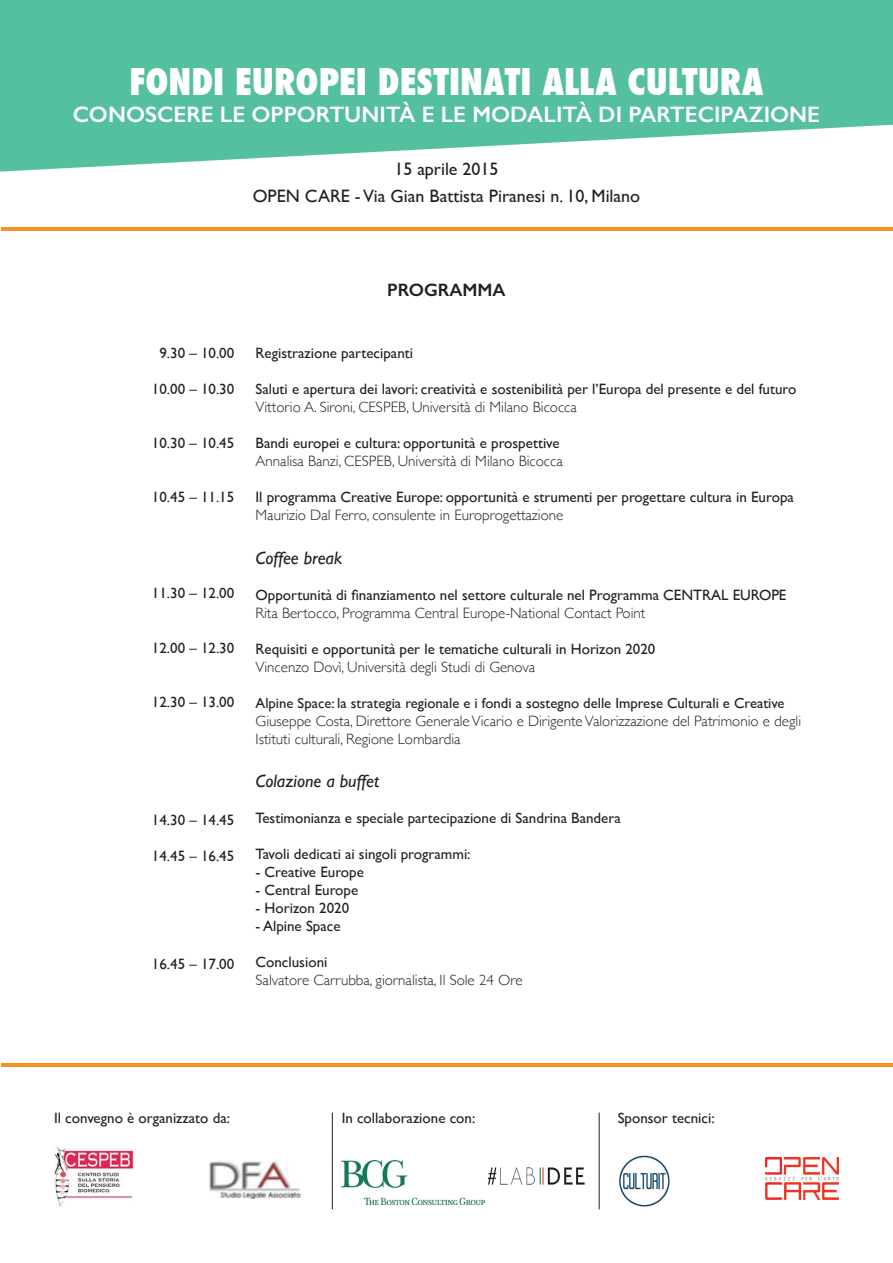
<style>
.page{position:relative;width:893px;height:1263px;background:#fff}
.page>*{position:absolute;margin:0;border:0;box-sizing:border-box;transform-origin:0 0}
.t1{font:800 condensed 36px "Futura";color:#fff}
.t2{font:600 22.5px "Gill Sans";color:#fff}
.t3{font:18px "Gill Sans";color:#231f20}
.t4{font:italic 18px "Gill Sans";color:#231f20}
.t5{font:600 18px "Gill Sans";color:#231f20}
.t6{font:15px "Gill Sans";color:#231f20}
.t7{font:300 15px/18px "Gill Sans";color:#231f20}
.t8{font:14.7px "Gill Sans";color:#231f20}
</style>
<div class="page">
<svg style="left:0;top:0;width:893px;height:172px;background:#6cc8ac"></svg>
<hr style="left:1px;top:227px;width:891px;height:3px;background:#f79325">
<hr style="left:1px;top:1063px;width:891px;height:4px;background:#f79325">
<img style="left:54px;top:1147px;width:80px;height:60px">
<img style="left:765px;top:1158px;width:74px;height:41px">
<hr style="left:332px;top:1112px;width:1px;height:97px;background:#231f20">
<hr style="left:599px;top:1112px;width:1px;height:97px;background:#231f20">
<img style="left:619px;top:1155px;width:51px;height:52px">
<img style="left:210px;top:1161px;width:91px;height:37px">
<img style="left:487px;top:1168px;width:98px;height:16px">
<img style="left:342px;top:1160px;width:143px;height:44px">
<h1 class="t1" style="left:130px;top:57px;width:635px">FONDI EUROPEI DESTINATI ALLA CULTURA</h1>
<h2 class="t2" style="left:73px;top:101px;width:749px">CONOSCERE LE OPPORTUNITÀ E LE MODALITÀ DI PARTECIPAZIONE</h2>
<p class="t3" style="left:394px;top:159px;width:106px">15 aprile 2015</p>
<p class="t3" style="left:253px;top:186px;width:26px">Open</p>
<p class="t3" style="left:305px;top:186px;width:25px">Care</p>
<p class="t3" style="left:355px;top:186px;width:287px">- Via Gian Battista Piranesi n. 10, Milano</p>
<p class="t6" style="left:159px;top:344px;width:76px">9.30 – 10.00</p>
<p class="t6" style="left:152px;top:380px;width:84px">10.00 – 10.30</p>
<p class="t6" style="left:152px;top:434px;width:84px">10.30 – 10.45</p>
<p class="t6" style="left:152px;top:488px;width:84px">10.45 – 11.15</p>
<p class="t6" style="left:152px;top:585px;width:84px">11.30 – 12.00</p>
<p class="t6" style="left:152px;top:639px;width:84px">12.00 – 12.30</p>
<p class="t6" style="left:152px;top:693px;width:84px">12.30 – 13.00</p>
<p class="t6" style="left:152px;top:811px;width:84px">14.30 – 14.45</p>
<p class="t6" style="left:152px;top:847px;width:84px">14.45 – 16.45</p>
<p class="t6" style="left:152px;top:955px;width:84px">16.45 – 17.00</p>
<p class="t5" style="left:387px;top:279px;width:65px">PROGRAMMA</p>
<p class="t6" style="left:256px;top:344px;width:159px">Registrazione partecipanti</p>
<p class="t6" style="left:256px;top:380px;width:542px">Saluti e apertura dei lavori: creatività e sostenibilità per l’Europa del presente e del futuro</p>
<p class="t7" style="left:256px;top:398px;width:323px">Vittorio A. Sironi, CESPEB, Università di Milano Bicocca</p>
<p class="t6" style="left:256px;top:434px;width:306px">Bandi europei e cultura: opportunità e prospettive</p>
<p class="t7" style="left:256px;top:452px;width:309px">Annalisa Banzi, CESPEB, Università di Milano Bicocca</p>
<p class="t6" style="left:256px;top:488px;width:540px">Il programma Creative Europe: opportunità e strumenti per progettare cultura in Europa</p>
<p class="t7" style="left:256px;top:506px;width:309px">Maurizio Dal Ferro, consulente in Europrogettazione</p>
<p class="t4" style="left:256px;top:547px;width:88px">Coffee break</p>
<p class="t6" style="left:256px;top:586px;width:532px">Opportunità di finanziamento nel settore culturale nel Programma CENTRAL EUROPE</p>
<p class="t7" style="left:256px;top:603px;width:391px">Rita Bertocco, Programma Central Europe-National Contact Point</p>
<p class="t6" style="left:256px;top:640px;width:401px">Requisiti e opportunità per le tematiche culturali in Horizon 2020</p>
<p class="t7" style="left:256px;top:657px;width:281px">Vincenzo Dovì, Università degli Studi di Genova</p>
<p class="t8" style="left:256px;top:694px;width:531px">Alpine Space: la strategia regionale e i fondi a sostegno delle Imprese Culturali e Creative</p>
<p class="t7" style="left:256px;top:711px;width:547px">Giuseppe Costa, Direttore Generale Vicario e Dirigente Valorizzazione del Patrimonio e degli<br>Istituti culturali, Regione Lombardia</p>
<p class="t4" style="left:256px;top:770px;width:125px">Colazione a buffet</p>
<p class="t6" style="left:256px;top:809px;width:367px">Testimonianza e speciale partecipazione di Sandrina Bandera</p>
<p class="t6" style="left:256px;top:845px;width:217px">Tavoli dedicati ai singoli programmi:</p>
<p class="t6" style="left:256px;top:863px;width:110px">- Creative Europe</p>
<p class="t6" style="left:256px;top:881px;width:104px">- Central Europe</p>
<p class="t6" style="left:256px;top:899px;width:95px">- Horizon 2020</p>
<p class="t6" style="left:256px;top:917px;width:86px">- Alpine Space</p>
<p class="t6" style="left:256px;top:953px;width:73px">Conclusioni</p>
<p class="t7" style="left:256px;top:970px;width:269px">Salvatore Carrubba, giornalista, Il Sole 24 Ore</p>
<p class="t6" style="left:54px;top:1109px;width:178px">Il convegno è organizzato da:</p>
<p class="t6" style="left:342px;top:1109px;width:135px">In collaborazione con:</p>
<p class="t6" style="left:618px;top:1109px;width:98px">Sponsor tecnici:</p>
</div>
